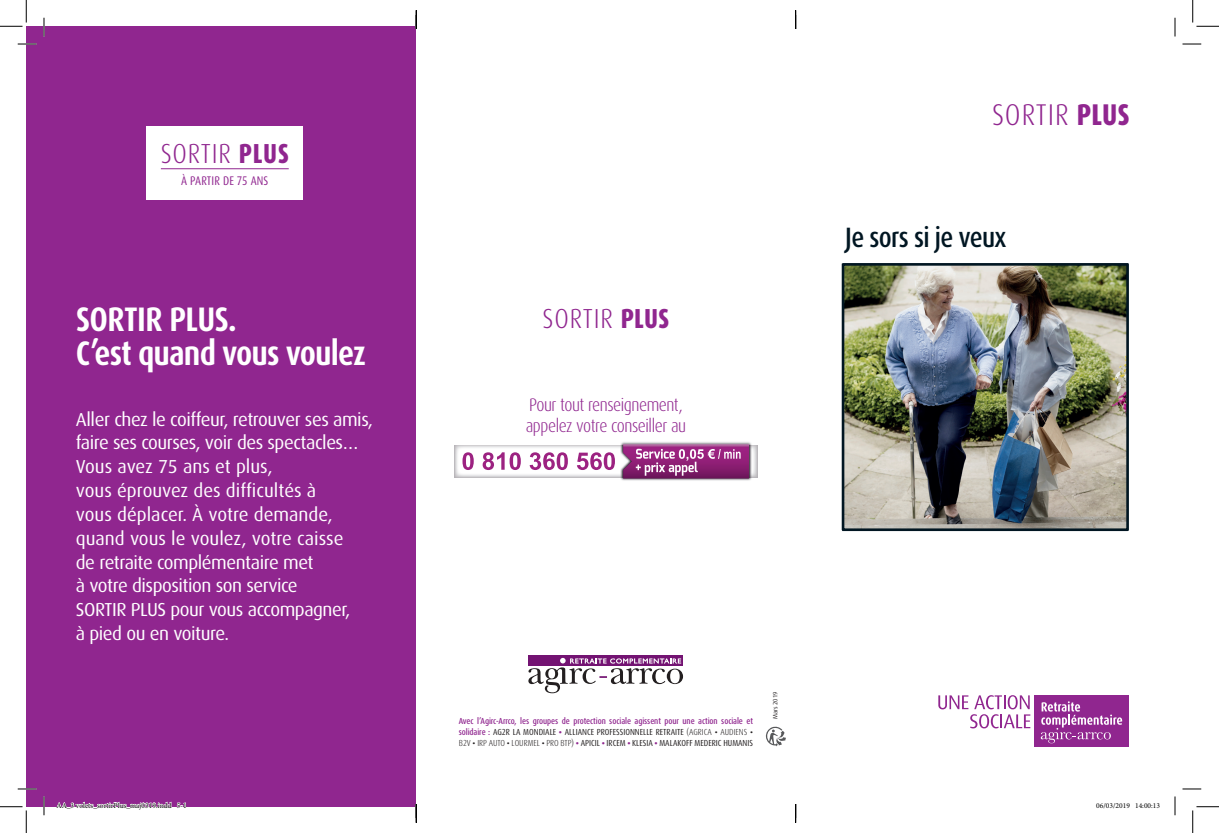
<style>
.page{position:relative;width:1219px;height:833px;background:#fff}
.page>*{position:absolute;margin:0;border:0;box-sizing:border-box;transform-origin:0 0}
.t1{font:700 condensed 34px/34px "Dax OT";letter-spacing:-.025em;color:#fff}
.t2{font:300 condensed 30px "Dax OT";letter-spacing:.03em;color:#90268f}
.t3{font:500 condensed 28px "Dax OT";letter-spacing:-.025em;color:#011622}
.t4{font:300 condensed 27.5px "Dax OT";letter-spacing:.03em;color:#90268f}
.t5{font:18.75px/23.9px "Dax";letter-spacing:-.025em;color:#fff}
.t6{font:300 condensed 18.12px/20.6px "Dax OT";letter-spacing:-.025em;color:#90268f}
.t7{font:condensed 12.5px "Dax OT";letter-spacing:.01em;color:#90268f;scale:.95 1}
.t8{font:500 condensed 8.75px/11.2px "Dax OT";letter-spacing:-.01em;color:#90268f;text-align:justify}
.t9{font:7.5px "Minion Pro";color:#000}
.t10{font:6.25px "Dax";color:#231f20}
.s1{font-weight:800}
.s2{font-weight:400;color:#231f20}
.s3{font-weight:700}
.s4{font-weight:300;color:#231f20}
.s5{color:#231f20}
</style>
<div class="page">
<img style="left:845px;top:267px;width:279px;height:259px">
<div style="left:841px;top:263px;width:287px;height:267px;border:3px solid #011622"></div>
<div style="left:26px;top:26px;width:390px;height:780px;background:#90268f"></div>
<div style="left:147px;top:126px;width:156px;height:74px;background:#fff"></div>
<hr style="left:161px;top:168px;width:128px;height:1px;background:#90268f">
<div style="left:1034px;top:694px;width:94px;height:52px;background:#90268f"></div>
<svg style="left:938px;top:695px;width:92px;height:33px"></svg>
<svg style="left:1040px;top:701px;width:82px;height:41px"></svg>
<img style="left:455px;top:445px;width:165px;height:32px">
<img style="left:620px;top:442px;width:132px;height:39px">
<svg style="left:623px;top:444px;width:134px;height:34px;background:#a14e8f"></svg>
<svg style="left:462px;top:452px;width:11px;height:17px"></svg>
<svg style="left:482px;top:452px;width:39px;height:17px"></svg>
<svg style="left:529px;top:452px;width:39px;height:17px"></svg>
<svg style="left:577px;top:452px;width:38px;height:17px"></svg>
<div style="left:528px;top:655px;width:155px;height:10px;background:#731372"></div>
<svg style="left:528px;top:657px;width:155px;height:35px"></svg>
<svg style="left:765px;top:726px;width:21px;height:20px"></svg>
<svg style="left:18px;top:43px;width:18px;height:2px"></svg>
<svg style="left:1182px;top:43px;width:19px;height:2px"></svg>
<svg style="left:18px;top:788px;width:18px;height:1px"></svg>
<svg style="left:1182px;top:788px;width:19px;height:1px"></svg>
<svg style="left:43px;top:18px;width:2px;height:18px"></svg>
<svg style="left:43px;top:796px;width:2px;height:18px"></svg>
<svg style="left:1174px;top:18px;width:1px;height:18px"></svg>
<svg style="left:1174px;top:796px;width:1px;height:18px"></svg>
<svg style="left:0;top:0;width:27px;height:27px"></svg>
<svg style="left:0;top:806px;width:27px;height:26px"></svg>
<svg style="left:1192px;top:0;width:26px;height:27px"></svg>
<svg style="left:1192px;top:806px;width:26px;height:26px"></svg>
<svg style="left:56px;top:801px;width:130px;height:6px"></svg>
<svg style="left:415px;top:10px;width:2px;height:19px"></svg>
<svg style="left:415px;top:804px;width:2px;height:18px"></svg>
<svg style="left:795px;top:10px;width:1px;height:19px"></svg>
<svg style="left:795px;top:804px;width:1px;height:18px"></svg>
<h3 class="t4" style="left:161px;top:135px;width:130px">SORTIR <span class="s1">PLUS</span></h3>
<p class="t7" style="left:181px;top:172px;width:93px">À PARTIR DE 75 ANS</p>
<h1 class="t1" style="left:76px;top:302px;width:291px">SORTIR PLUS.<br>C’est quand vous voulez</h1>
<p class="t5" style="left:76px;top:407px;width:299px">Aller chez le coiffeur, retrouver ses amis, faire ses courses, voir des spectacles…<br>Vous avez 75 ans et plus,<br>vous éprouvez des difficultés à<br>vous déplacer. À votre demande, quand vous le voulez, votre caisse<br>de retraite complémentaire met<br>à votre disposition son service<br>SORTIR PLUS pour vous accompagner,<br>à pied ou en voiture.</p>
<h3 class="t4" style="left:542px;top:301px;width:128px">SORTIR <span class="s1">PLUS</span></h3>
<p class="t6" style="left:525px;top:394px;width:162px">Pour tout renseignement, appelez votre conseiller au</p>
<h2 class="t2" style="left:991px;top:96px;width:139px">SORTIR <span class="s1">PLUS</span></h2>
<h3 class="t3" style="left:845px;top:219px;width:163px">Je sors si je veux</h3>
<p class="t8" style="left:459px;top:714px;width:296px">Avec l’Agirc-Arrco, les groupes de protection sociale agissent pour une action sociale et solidaire : <span class="s2">AG2R LA MONDIALE</span> <span class="s3">•</span> <span class="s2">ALLIANCE PROFESSIONNELLE RETRAITE</span> <span class="s4">(AGRICA</span> <span class="s5">•</span> <span class="s4">AUDIENS</span> <span class="s5">• </span><span class="s4">B2V</span> <span class="s5">•</span> <span class="s4">IRP AUTO</span> <span class="s5">•</span> <span class="s4">LOURMEL</span> <span class="s5">•</span> <span class="s4">PRO BTP)</span> <span class="s3">•</span> <span class="s2">APICIL</span> <span class="s3">•</span> <span class="s2">IRCEM</span> <span class="s3">•</span> <span class="s2">KLESIA</span> <span class="s3">•</span> <span class="s2">MALAKOFF MEDERIC HUMANIS</span></p>
<p class="t10" style="left:771px;top:719px;width:29px;rotate:-90deg">Mars 2019</p>
<p class="t9" style="left:56px;top:799px;width:132px">AA_3 volets_sortirPlus_maj0319.indd 5-1</p>
<p class="t9" style="left:1096px;top:799px;width:65px">06/03/2019 14:00:13</p>
</div>
